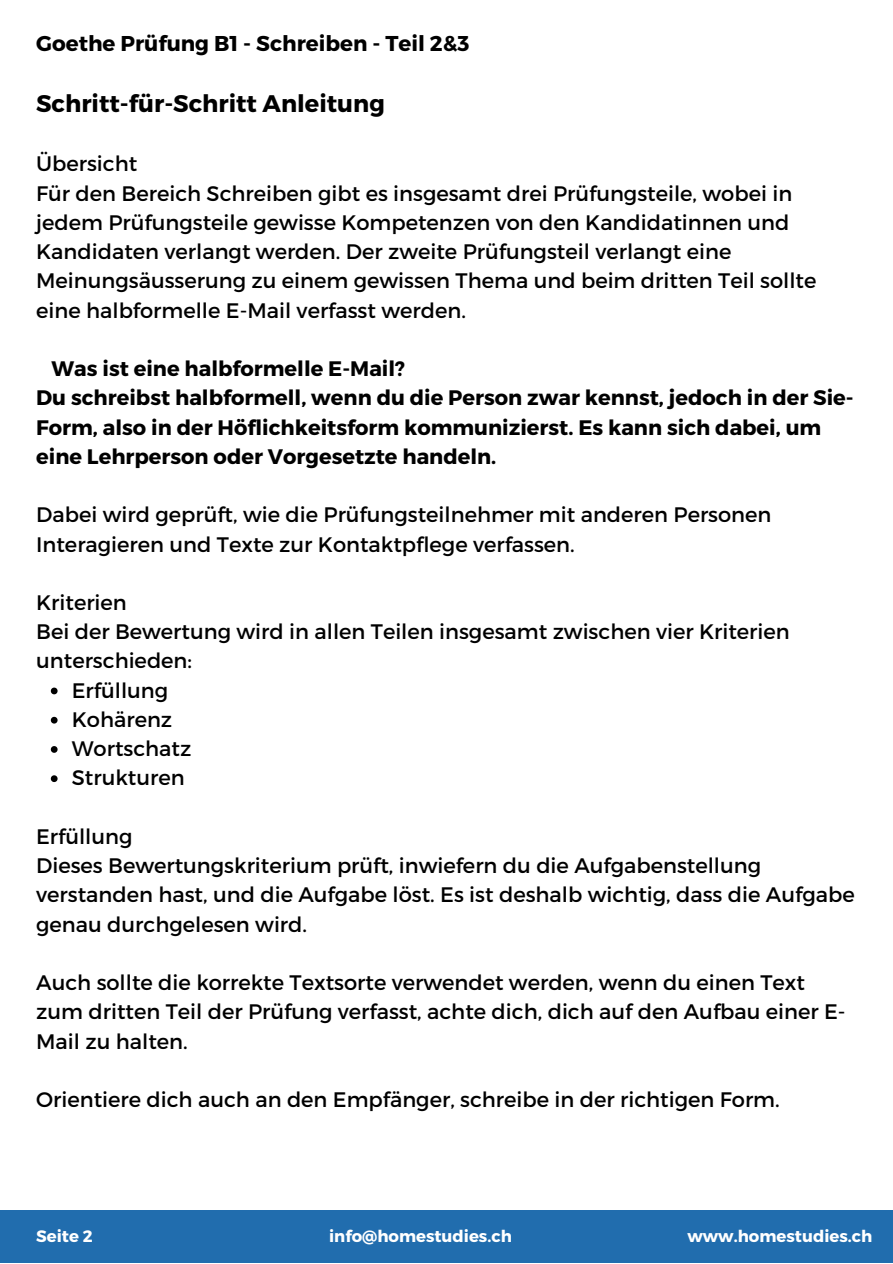
<style>
.page{position:relative;width:893px;height:1264px;background:#fff}
.page>*{position:absolute;margin:0;border:0;box-sizing:border-box;transform-origin:0 0}
.t1{font:700 24px "Montserrat";color:#000}
.t2{font:700 21.45px "Montserrat";color:#000}
.t3{font:21px/29.2px "Montserrat";color:#000}
.t4{font:700 21px/29.2px "Montserrat";color:#000}
.t5{font:700 16.5px "Montserrat";color:#fff}
</style>
<div class="page">
<svg style="left:51px;top:687px;width:7px;height:7px"></svg>
<svg style="left:51px;top:716px;width:7px;height:7px"></svg>
<svg style="left:51px;top:746px;width:7px;height:6px"></svg>
<svg style="left:51px;top:775px;width:7px;height:7px"></svg>
<div style="left:0;top:1210px;width:892px;height:52px;background:#216dae"></div>
<p class="t2" style="left:36px;top:29px;width:434px">Goethe Prüfung B1 - Schreiben - Teil 2&amp;3</p>
<p class="t1" style="left:36px;top:88px;width:350px">Schritt-für-Schritt Anleitung</p>
<p class="t3" style="left:36px;top:148px;width:103px">Übersicht</p>
<p class="t3" style="left:36px;top:177px;width:781px">Für den Bereich Schreiben gibt es insgesamt drei Prüfungsteile, wobei in jedem Prüfungsteile gewisse Kompetenzen von den Kandidatinnen und Kandidaten verlangt werden. Der zweite Prüfungsteil verlangt eine Meinungsäusserung zu einem gewissen Thema und beim dritten Teil sollte eine halbformelle E-Mail verfasst werden.</p>
<p class="t4" style="left:52px;top:353px;width:355px">Was ist eine halbformelle E-Mail?</p>
<p class="t4" style="left:36px;top:382px;width:818px">Du schreibst halbformell, wenn du die Person zwar kennst, jedoch in der Sie-<br>Form, also in der Höflichkeitsform kommunizierst. Es kann sich dabei, um eine Lehrperson oder Vorgesetzte handeln.</p>
<p class="t3" style="left:36px;top:499px;width:736px">Dabei wird geprüft, wie die Prüfungsteilnehmer mit anderen Personen<br>Interagieren und Texte zur Kontaktpflege verfassen.</p>
<p class="t3" style="left:36px;top:587px;width:92px">Kriterien</p>
<p class="t3" style="left:36px;top:616px;width:755px">Bei der Bewertung wird in allen Teilen insgesamt zwischen vier Kriterien unterschieden:</p>
<p class="t3" style="left:72px;top:674px;width:98px">Erfüllung</p>
<p class="t3" style="left:72px;top:703px;width:102px">Kohärenz</p>
<p class="t3" style="left:72px;top:733px;width:121px">Wortschatz</p>
<p class="t3" style="left:72px;top:762px;width:114px">Strukturen</p>
<p class="t3" style="left:36px;top:820px;width:98px">Erfüllung</p>
<p class="t3" style="left:36px;top:850px;width:819px">Dieses Bewertungskriterium prüft, inwiefern du die Aufgabenstellung verstanden hast, und die Aufgabe löst. Es ist deshalb wichtig, dass die Aufgabe genau durchgelesen wird.</p>
<p class="t3" style="left:36px;top:966px;width:810px">Auch sollte die korrekte Textsorte verwendet werden, wenn du einen Text zum dritten Teil der Prüfung verfasst, achte dich, dich auf den Aufbau einer E-<br>Mail zu halten.</p>
<p class="t3" style="left:36px;top:1083px;width:745px">Orientiere dich auch an den Empfänger, schreibe in der richtigen Form.</p>
<p class="t5" style="left:36px;top:1225px;width:58px">Seite 2</p>
<p class="t5" style="left:329px;top:1225px;width:184px">info@homestudies.ch</p>
<p class="t5" style="left:687px;top:1225px;width:186px">www.homestudies.ch</p>
</div>
